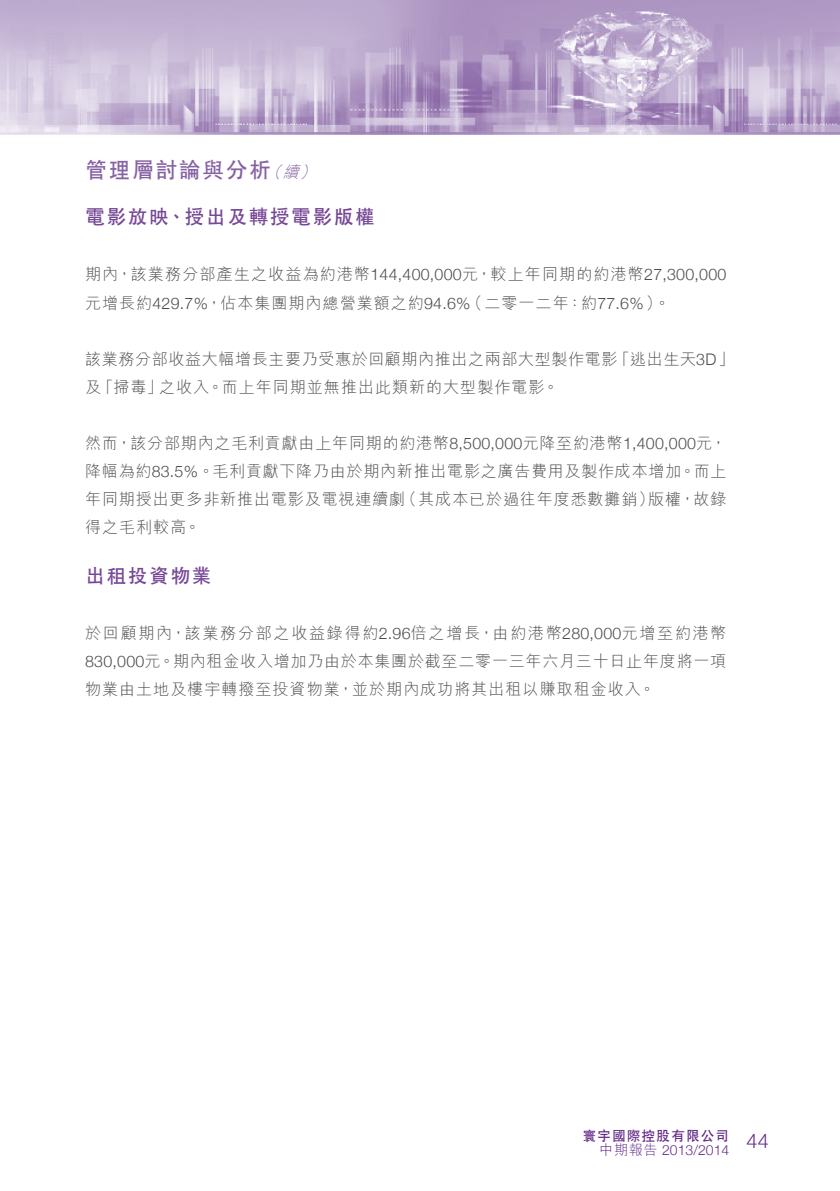
<style>
.page{position:relative;width:840px;height:1191px;background:#fff}
.page>*{position:absolute;margin:0;border:0;box-sizing:border-box;transform-origin:0 0}
.Heading_1{font:700 22px "C Hei 2 HK";letter-spacing:.065em;color:#8662a4}
.Heading_2{font:700 20px "C Hei 2 HK";letter-spacing:.065em;color:#764896}
.t1{font:300 20px "Helvetica Neue";color:#642d89}
.Body_Text{font:300 16px/28px "M Hei HK";letter-spacing:.055em;color:#4b4c4d}
.Body_Text-2{font:300 16px/28px "M Hei HK";letter-spacing:.075em;color:#4b4c4d}
.Heading_1-2{font:italic 300 16px "M Hei HK";color:#8662a4}
.t2{font:300 14px "Helvetica Neue";letter-spacing:.005em;color:#642d89}
.t3{font:700 14px "C Hei 2 HK";letter-spacing:.055em;color:#642d89}
.s1{font-family:"Helvetica Neue"}
.s2{font-family:"M Hei HK"}
</style>
<div class="page">
<img style="left:1px;top:0;width:838px;height:134px">
<img style="left:0;top:0;width:1px;height:134px">
<p class="Heading_1" style="left:85px;top:159px;width:187px">管理層討論與分析</p>
<p class="Heading_2" style="left:85px;top:207px;width:291px">電影放映、授出及轉授電影版權</p>
<p class="Heading_1-2" style="left:283px;top:164px;width:22px">續</p>
<p class="Heading_1-2" style="left:265px;top:164px;width:22px">（</p>
<p class="Heading_1-2" style="left:300px;top:164px;width:22px">(</p>
<p class="Body_Text-2" style="left:466px;top:260px;width:261px;text-indent:-381px">期內，該業務分部產生之收益為約港幣<span class="s1">144,400,000</span>元，較上年同期的約港幣<span class="s1">27,300,000</span>（二零一二年：約<span class="s1">77.6%</span> 。(</p>
<p class="Body_Text" style="left:85px;top:288px;width:386px">元增長約<span class="s1">429.7%</span>，佔本集團期內總營業額之約<span class="s1">94.6%</span></p>
<p class="Body_Text" style="left:159px;top:344px;width:459px;text-indent:-74px">該業務分部收益大幅增長主要乃受惠於回顧期內推出之兩部大型製作電影之收入。而上年同期並無推出此類新的大型製作電影。</p>
<p class="Body_Text" style="left:613px;top:344px;width:122px">「逃出生天 <span class="s1">D3</span> 「</p>
<p class="Body_Text" style="left:97px;top:372px;width:67px">「掃毒」</p>
<p class="Body_Text" style="left:85px;top:372px;width:17px">及</p>
<p class="Body_Text" style="left:85px;top:428px;width:642px;text-align:right">然而，該分部期內之毛利貢獻由上年同期的約港幣<span class="s1">8,500,000</span>元降至約港幣<span class="s1">1,400,000</span>元，降幅為約<span class="s1">83.5%</span>。毛利貢獻下降乃由於期內新推出電影之廣告費用及製作成本增加。而上版權，故錄</p>
<p class="Body_Text" style="left:85px;top:484px;width:321px">年同期授出更多非新推出電影及電視連續劇得之毛利較高。</p>
<p class="Heading_2" style="left:85px;top:565px;width:128px">出租投資物業</p>
<p class="Body_Text" style="left:400px;top:484px;width:255px">（其成本已於過往年度悉數攤銷）</p>
<p class="Body_Text" style="left:85px;top:618px;width:642px;text-align:justify">於回顧期內，該業務分部之收益錄得約<span class="s1">2.96</span>倍之增長，由約港幣<span class="s1">280,000</span>元增至約港幣<span class="s1">830,000</span>元。期內租金收入增加乃由於本集團於截至二零一三年六月三十日止年度將一項物業由土地及樓宇轉撥至投資物業，並於期內成功將其出租以賺取租金收入。</p>
<p class="t3" style="left:582px;top:1129px;width:148px">寰宇國際控股有限公司</p>
<p class="t2" style="left:599px;top:1141px;width:131px"><span class="s2">中期報告</span> 2013/2014</p>
<p class="t1" style="left:746px;top:1128px;width:24px">44</p>
</div>
